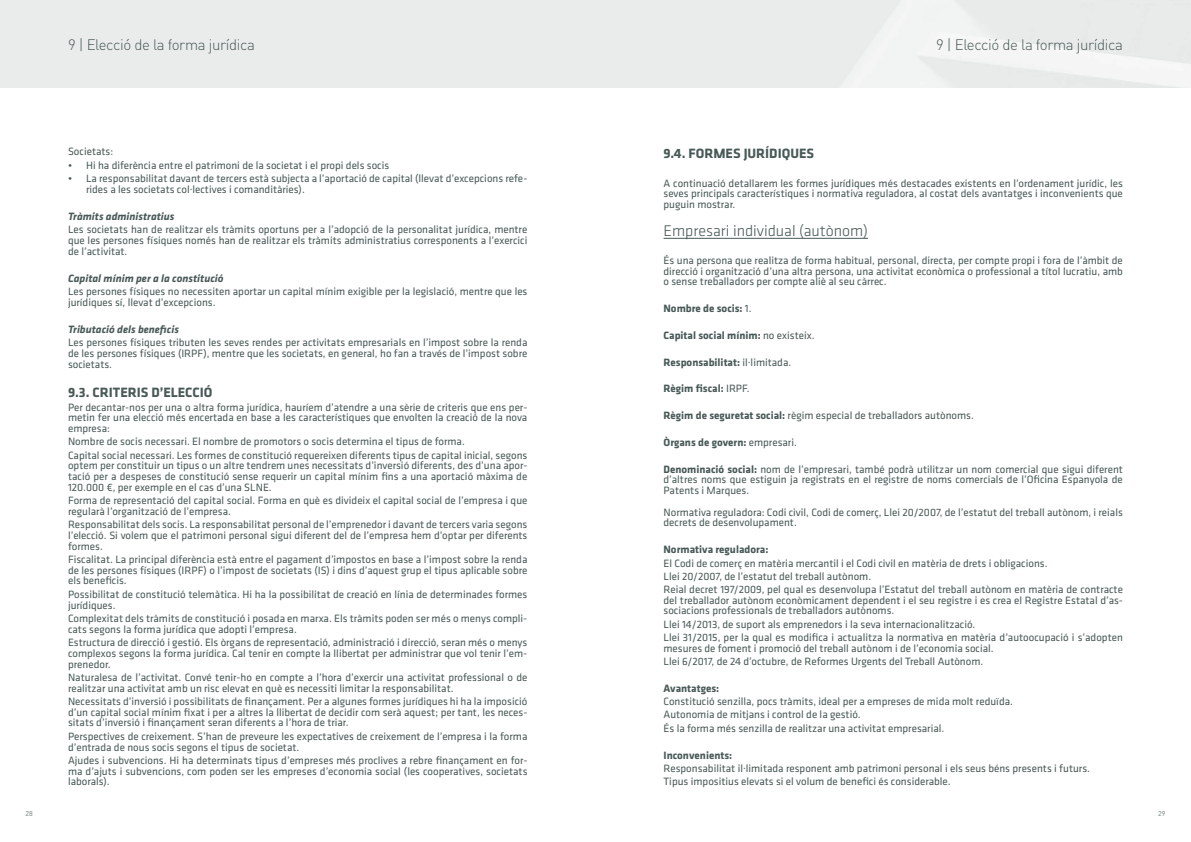
<style>
.page{position:relative;width:1191px;height:842px;background:#fff}
.page>*{position:absolute;margin:0;border:0;box-sizing:border-box;transform-origin:0 0}
.t1{font:300 16px "Klavika CH";color:#485956}
.t2{font:300 15px "DIN";letter-spacing:-.025em;color:#485956}
.t3{font:700 14px "Klavika CH";color:#485956}
.t4{font:11px/10.6px "Klavika CH";color:#485956}
.t5{font:700 11px "Klavika CH";color:#485956}
.t6{font:italic 700 11px "Klavika CH";color:#485956}
.t7{font:7px "DIN";color:#6d7b78}
.s1{font-weight:400}
.s2{font-weight:700}
</style>
<div class="page">
<hr style="left:663px;top:238px;width:205px;height:1px;background:#485956">
<h2 class="t2" style="left:68px;top:36px;width:188px">9 | Elecció de la forma jurídica</h2>
<p class="t4" style="left:68px;top:146px;width:47px">Societats:</p>
<p class="t4" style="left:68px;top:160px;width:323px">• Hi ha diferència entre el patrimoni de la societat i el propi dels socis</p>
<p class="t4" style="left:86px;top:173px;width:443px;text-indent:-18px">• La responsabilitat davant de tercers està subjecta a l’aportació de capital (llevat d’excepcions refe&shy;rides a les societats col·lectives i comanditàries).</p>
<p class="t6" style="left:68px;top:208px;width:108px">Tràmits administratius</p>
<p class="t4" style="left:68px;top:224px;width:461px;text-align:justify">Les societats han de realitzar els tràmits oportuns per a l’adopció de la personalitat jurídica, mentre que les persones físiques només han de realitzar els tràmits administratius corresponents a l’exercici de l’activitat.</p>
<p class="t6" style="left:68px;top:270px;width:157px">Capital mínim per a la constitució</p>
<p class="t4" style="left:68px;top:286px;width:461px">Les persones físiques no necessiten aportar un capital mínim exigible per la legislació, mentre que les jurídiques sí, llevat d’excepcions.</p>
<p class="t6" style="left:68px;top:321px;width:112px">Tributació dels beneficis</p>
<p class="t4" style="left:68px;top:337px;width:461px;text-align:justify">Les persones físiques tributen les seves rendes per activitats empresarials en l’impost sobre la renda de les persones físiques (IRPF), mentre que les societats, en general, ho fan a través de l’impost sobre societats.</p>
<p class="t3" style="left:68px;top:382px;width:146px">9.3. CRITERIS D’ELECCIÓ</p>
<p class="t4" style="left:68px;top:401px;width:461px;text-align:justify">Per decantar-nos per una o altra forma jurídica, hauríem d’atendre a una sèrie de criteris que ens per&shy;metin fer una elecció més encertada en base a les característiques que envolten la creació de la nova empresa:</p>
<p class="t4" style="left:68px;top:435px;width:461px;line-height:13.5px">Nombre de socis necessari. El nombre de promotors o socis determina el tipus de forma.<br>Capital social necessari. Les formes de constitució requereixen diferents tipus de capital inicial, segons</p>
<p class="t4" style="left:68px;top:460px;width:461px;text-align:justify">optem per constituir un tipus o un altre tendrem unes necessitats d’inversió diferents, des d’una apor&shy;tació per a despeses de constitució sense requerir un capital mínim fins a una aportació màxima de 120.000 €, per exemple en el cas d’una SLNE.</p>
<p class="t4" style="left:68px;top:495px;width:461px">Forma de representació del capital social. Forma en què es divideix el capital social de l’empresa i que regularà l’organització de l’empresa.</p>
<p class="t4" style="left:68px;top:519px;width:461px;text-align:justify">Responsabilitat dels socis. La responsabilitat personal de l’emprenedor i davant de tercers varia segons l’elecció. Si volem que el patrimoni personal sigui diferent del de l’empresa hem d’optar per diferents formes.</p>
<p class="t4" style="left:68px;top:554px;width:461px;text-align:justify">Fiscalitat. La principal diferència està entre el pagament d’impostos en base a l’impost sobre la renda de les persones físiques (IRPF) o l’impost de societats (IS) i dins d’aquest grup el tipus aplicable sobre els beneficis.</p>
<p class="t4" style="left:68px;top:589px;width:461px">Possibilitat de constitució telemàtica. Hi ha la possibilitat de creació en línia de determinades formes jurídiques.</p>
<p class="t4" style="left:68px;top:613px;width:461px">Complexitat dels tràmits de constitució i posada en marxa. Els tràmits poden ser més o menys compli&shy;cats segons la forma jurídica que adopti l’empresa.</p>
<p class="t4" style="left:68px;top:637px;width:461px;text-align:justify">Estructura de direcció i gestió. Els òrgans de representació, administració i direcció, seran més o menys complexos segons la forma jurídica. Cal tenir en compte la llibertat per administrar que vol tenir l’em&shy;prenedor.</p>
<p class="t4" style="left:68px;top:672px;width:461px">Naturalesa de l’activitat. Convé tenir-ho en compte a l’hora d’exercir una activitat professional o de realitzar una activitat amb un risc elevat en què es necessiti limitar la responsabilitat.</p>
<p class="t4" style="left:68px;top:696px;width:461px;text-align:justify">Necessitats d’inversió i possibilitats de finançament. Per a algunes formes jurídiques hi ha la imposició d’un capital social mínim fixat i per a altres la llibertat de decidir com serà aquest; per tant, les neces&shy;sitats d’inversió i finançament seran diferents a l’hora de triar.</p>
<p class="t4" style="left:68px;top:731px;width:461px">Perspectives de creixement. S’han de preveure les expectatives de creixement de l’empresa i la forma d’entrada de nous socis segons el tipus de societat.</p>
<p class="t4" style="left:68px;top:755px;width:461px;text-align:justify">Ajudes i subvencions. Hi ha determinats tipus d’empreses més proclives a rebre finançament en for&shy;ma d’ajuts i subvencions, com poden ser les empreses d’economia social (les cooperatives, societats laborals).</p>
<h2 class="t2" style="left:936px;top:36px;width:188px">9 | Elecció de la forma jurídica</h2>
<p class="t3" style="left:663px;top:143px;width:152px">9.4. FORMES JURÍDIQUES</p>
<p class="t4" style="left:663px;top:178px;width:461px;text-align:justify">A continuació detallarem les formes jurídiques més destacades existents en l’ordenament jurídic, les seves principals característiques i normativa reguladora, al costat dels avantatges i inconvenients que puguin mostrar.</p>
<h1 class="t1" style="left:663px;top:221px;width:206px">Empresari individual (autònom)</h1>
<p class="t4" style="left:663px;top:255px;width:461px;text-align:justify">És una persona que realitza de forma habitual, personal, directa, per compte propi i fora de l’àmbit de direcció i organització d’una altra persona, una activitat econòmica o professional a títol lucratiu, amb o sense treballadors per compte aliè al seu càrrec.</p>
<p class="t5" style="left:663px;top:301px;width:90px">Nombre de socis: <span class="s1">1.</span></p>
<p class="t5" style="left:663px;top:327px;width:152px">Capital social mínim: <span class="s1">no existeix.</span></p>
<p class="t5" style="left:663px;top:354px;width:129px">Responsabilitat: <span class="s1">il·limitada.</span></p>
<p class="t5" style="left:663px;top:381px;width:88px">Règim fiscal: <span class="s1">IRPF.</span></p>
<p class="t4" style="left:663px;top:410px;width:312px"><span class="s2">Règim de seguretat social:</span> règim especial de treballadors autònoms.</p>
<p class="t5" style="left:663px;top:434px;width:135px">Òrgans de govern: <span class="s1">empresari.</span></p>
<p class="t4" style="left:663px;top:463px;width:461px;text-align:justify"><span class="s2">Denominació social:</span> nom de l’empresari, també podrà utilitzar un nom comercial que sigui diferent d’altres noms que estiguin ja registrats en el registre de noms comercials de l’Oficina Espanyola de Patents i Marques.</p>
<p class="t4" style="left:663px;top:507px;width:461px">Normativa reguladora: Codi civil, Codi de comerç, Llei 20/2007, de l’estatut del treball autònom, i reials decrets de desenvolupament.</p>
<p class="t5" style="left:663px;top:541px;width:106px">Normativa reguladora:</p>
<p class="t4" style="left:663px;top:556px;width:461px;line-height:13.4px">El Codi de comerç en matèria mercantil i el Codi civil en matèria de drets i obligacions.<br>Llei 20/2007, de l’estatut del treball autònom.<br>Reial decret 197/2009, pel qual es desenvolupa l’Estatut del treball autònom en matèria de contracte</p>
<p class="t4" style="left:663px;top:594px;width:461px">del treballador autònom econòmicament dependent i el seu registre i es crea el Registre Estatal d’as&shy;sociacions professionals de treballadors autònoms.</p>
<p class="t4" style="left:663px;top:617px;width:461px;line-height:13.4px">Llei 14/2013, de suport als emprenedors i la seva internacionalització.<br>Llei 31/2015, per la qual es modifica i actualitza la normativa en matèria d’autoocupació i s’adopten</p>
<p class="t4" style="left:663px;top:641px;width:332px;line-height:13.4px">mesures de foment i promoció del treball autònom i de l’economia social.<br>Llei 6/2017, de 24 d’octubre, de Reformes Urgents del Treball Autònom.</p>
<p class="t5" style="left:663px;top:680px;width:57px">Avantatges:</p>
<p class="t4" style="left:663px;top:694px;width:351px;line-height:13.4px">Constitució senzilla, pocs tràmits, ideal per a empreses de mida molt reduïda.<br>Autonomia de mitjans i control de la gestió.<br>És la forma més senzilla de realitzar una activitat empresarial.</p>
<p class="t5" style="left:663px;top:747px;width:70px">Inconvenients:</p>
<p class="t4" style="left:663px;top:761px;width:428px;line-height:13.4px">Responsabilitat il·limitada responent amb patrimoni personal i els seus béns presents i futurs.<br>Tipus impositius elevats si el volum de benefici és considerable.</p>
<p class="t7" style="left:26px;top:809px;width:9px">28</p>
<p class="t7" style="left:1158px;top:809px;width:9px">29</p>
</div>
